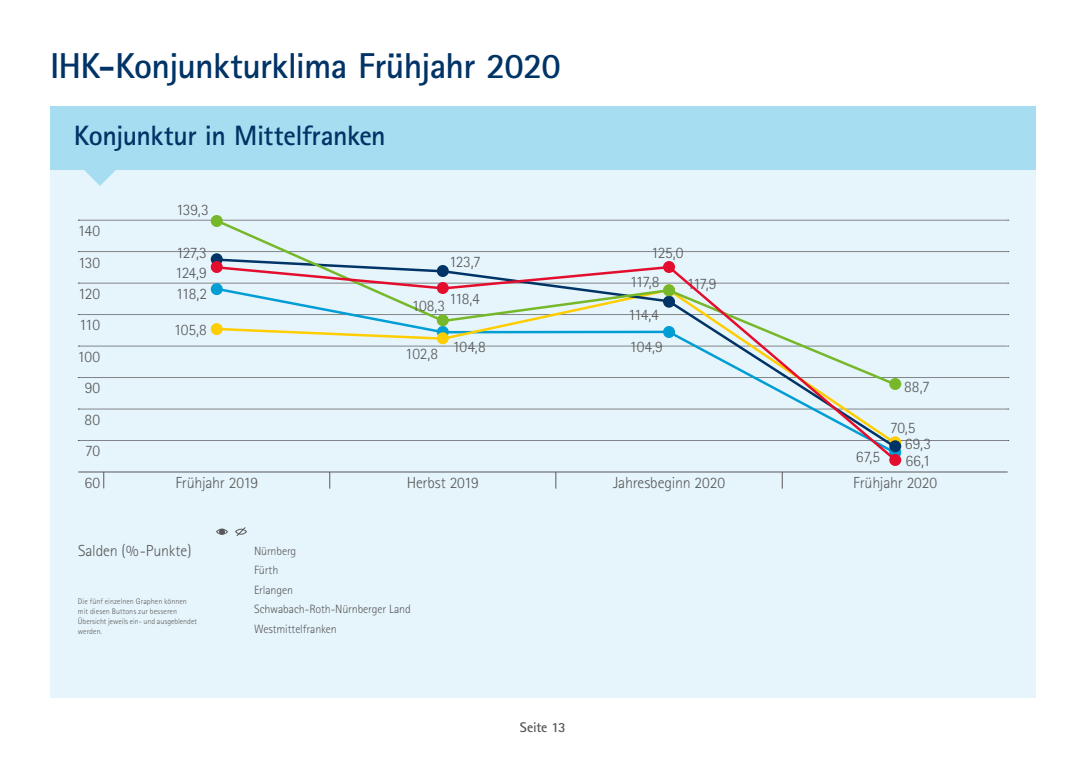
<style>
.page{position:relative;width:1086px;height:768px;background:#fff}
.page>*{position:absolute;margin:0;border:0;box-sizing:border-box;transform-origin:0 0}
.Headline_Kategorie_2{font:700 36px "Rotis Sans Serif";letter-spacing:-.02em;color:#036}
.Headline_Kategorie_2-2{font:700 28px "Rotis Sans Serif";letter-spacing:-.02em;color:#036}
.Fliesstext_10_pt_tit{font:300 16px "Rotis Sans Serif";letter-spacing:-.02em;color:#58585a}
.Headline_Kategorie_2-3{font:700 14px "Rotis Sans Serif";letter-spacing:-.02em;color:#58585a}
.Fliesstext_10_pt_tit-2{font:300 12px "Rotis Sans Serif";letter-spacing:-.015em;color:#58585a}
.Fliesstext_10_pt_tit-3{font:300 8px/10px "Rotis Sans Serif";letter-spacing:.005em;color:#58585a}
</style>
<div class="page">
<div style="left:50px;top:106px;width:986px;height:592px;background:#e6f5fb"></div>
<div style="left:50px;top:106px;width:986px;height:64px;background:#a6ddf0"></div>
<svg style="left:84px;top:170px;width:32px;height:16px"></svg>
<svg style="left:78px;top:220px;width:931px;height:1px"></svg>
<hr style="left:78px;top:472px;width:930px;height:1px;background:#58585a">
<svg style="left:78px;top:440px;width:931px;height:1px"></svg>
<svg style="left:78px;top:409px;width:931px;height:1px"></svg>
<svg style="left:78px;top:377px;width:931px;height:1px"></svg>
<svg style="left:78px;top:346px;width:931px;height:1px"></svg>
<svg style="left:78px;top:314px;width:931px;height:1px"></svg>
<svg style="left:78px;top:251px;width:931px;height:1px"></svg>
<svg style="left:104px;top:472px;width:1px;height:16px"></svg>
<svg style="left:330px;top:472px;width:1px;height:17px"></svg>
<svg style="left:556px;top:472px;width:1px;height:17px"></svg>
<svg style="left:782px;top:472px;width:1px;height:17px"></svg>
<div style="left:211px;top:283px;width:12px;height:12px;background:#009ed4;border-radius:50%"></div>
<div style="left:211px;top:323px;width:12px;height:12px;background:#ffce00;border-radius:50%"></div>
<svg style="left:215px;top:408px;width:451px;height:33px"></svg>
<div style="left:889px;top:440px;width:12px;height:12px;background:#036;border-radius:50%"></div>
<svg style="left:211px;top:253px;width:12px;height:12px"></svg>
<svg style="left:214px;top:218px;width:684px;height:160px"></svg>
<div style="left:211px;top:215px;width:12px;height:12px;background:#76b82a;border-radius:50%"></div>
<div style="left:437px;top:314px;width:12px;height:12px;background:#76b82a;border-radius:50%"></div>
<svg style="left:889px;top:378px;width:12px;height:12px"></svg>
<div style="left:663px;top:284px;width:12px;height:12px;background:#76b82a;border-radius:50%"></div>
<svg style="left:78px;top:264px;width:931px;height:27px"></svg>
<svg style="left:663px;top:261px;width:12px;height:12px"></svg>
<div style="left:211px;top:261px;width:12px;height:12px;background:#e40d2e;border-radius:50%"></div>
<div style="left:437px;top:282px;width:12px;height:12px;background:#e40d2e;border-radius:50%"></div>
<svg style="left:889px;top:454px;width:12px;height:12px"></svg>
<svg style="left:666px;top:263px;width:233px;height:201px"></svg>
<div style="left:216px;top:529px;width:12px;height:6px;border:1px solid #58585a;border-radius:50%"></div>
<svg style="left:219px;top:529px;width:6px;height:6px"></svg>
<svg style="left:235px;top:527px;width:12px;height:10px"></svg>
<p class="Headline_Kategorie_2" style="left:50px;top:44px;width:512px">IHK-Konjunkturklima Frühjahr 2020</p>
<p class="Headline_Kategorie_2-2" style="left:74px;top:118px;width:314px">Konjunktur in Mittelfranken</p>
<p class="Fliesstext_10_pt_tit" style="left:176px;top:201px;width:34px">139,3</p>
<p class="Fliesstext_10_pt_tit" style="left:78px;top:221px;width:24px">140</p>
<p class="Fliesstext_10_pt_tit" style="left:78px;top:253px;width:24px">130</p>
<p class="Fliesstext_10_pt_tit" style="left:78px;top:284px;width:23px">120</p>
<p class="Fliesstext_10_pt_tit" style="left:79px;top:316px;width:22px">110</p>
<p class="Fliesstext_10_pt_tit" style="left:176px;top:243px;width:32px">127,3</p>
<p class="Fliesstext_10_pt_tit" style="left:175px;top:264px;width:33px">124,9</p>
<p class="Fliesstext_10_pt_tit" style="left:176px;top:284px;width:33px">118,2</p>
<p class="Fliesstext_10_pt_tit" style="left:174px;top:321px;width:35px">105,8</p>
<p class="Fliesstext_10_pt_tit" style="left:449px;top:252px;width:33px">123,7</p>
<p class="Fliesstext_10_pt_tit" style="left:449px;top:290px;width:32px">118,4</p>
<p class="Fliesstext_10_pt_tit" style="left:412px;top:296px;width:35px">108,3</p>
<p class="Fliesstext_10_pt_tit" style="left:651px;top:243px;width:34px">125,0</p>
<p class="Fliesstext_10_pt_tit" style="left:630px;top:273px;width:31px">117,8</p>
<p class="Fliesstext_10_pt_tit" style="left:628px;top:305px;width:32px">114,4</p>
<p class="Fliesstext_10_pt_tit" style="left:687px;top:274px;width:31px">117,9</p>
<p class="Fliesstext_10_pt_tit" style="left:77px;top:347px;width:24px">100</p>
<p class="Fliesstext_10_pt_tit" style="left:405px;top:344px;width:34px">102,8</p>
<p class="Fliesstext_10_pt_tit" style="left:453px;top:338px;width:35px">104,8</p>
<p class="Fliesstext_10_pt_tit" style="left:630px;top:338px;width:35px">104,9</p>
<p class="Fliesstext_10_pt_tit" style="left:85px;top:379px;width:17px">90</p>
<p class="Fliesstext_10_pt_tit" style="left:904px;top:378px;width:27px">88,7</p>
<p class="Fliesstext_10_pt_tit" style="left:85px;top:410px;width:17px">80</p>
<p class="Fliesstext_10_pt_tit" style="left:890px;top:418px;width:27px">70,5</p>
<p class="Fliesstext_10_pt_tit" style="left:85px;top:442px;width:17px">70</p>
<p class="Fliesstext_10_pt_tit" style="left:856px;top:447px;width:26px">67,5</p>
<p class="Fliesstext_10_pt_tit" style="left:905px;top:434px;width:28px">69,3</p>
<p class="Fliesstext_10_pt_tit" style="left:906px;top:452px;width:26px">66,1</p>
<p class="Fliesstext_10_pt_tit" style="left:85px;top:473px;width:17px">60</p>
<p class="Fliesstext_10_pt_tit" style="left:175px;top:473px;width:84px">Frühjahr 2019</p>
<p class="Fliesstext_10_pt_tit" style="left:407px;top:473px;width:74px">Herbst 2019</p>
<p class="Fliesstext_10_pt_tit" style="left:613px;top:473px;width:114px">Jahresbeginn 2020</p>
<p class="Fliesstext_10_pt_tit" style="left:853px;top:473px;width:85px">Frühjahr 2020</p>
<p class="Fliesstext_10_pt_tit" style="left:78px;top:541px;width:115px">Salden (%-Punkte)</p>
<p class="Fliesstext_10_pt_tit-3" style="left:78px;top:596px;width:121px">Die fünf einzelnen Graphen können mit diesen Buttons zur besseren<br>Übersicht jeweils ein- und ausgeblendet werden.</p>
<p class="Fliesstext_10_pt_tit-2" style="left:254px;top:544px;width:44px">Nürnberg</p>
<p class="Fliesstext_10_pt_tit-2" style="left:254px;top:563px;width:26px">Fürth</p>
<p class="Fliesstext_10_pt_tit-2" style="left:254px;top:583px;width:40px">Erlangen</p>
<p class="Fliesstext_10_pt_tit-2" style="left:254px;top:602px;width:158px">Schwabach-Roth-Nürnberger Land</p>
<p class="Fliesstext_10_pt_tit-2" style="left:254px;top:622px;width:84px">Westmittelfranken</p>
<p class="Headline_Kategorie_2-3" style="left:520px;top:718px;width:47px">Seite 13</p>
</div>
